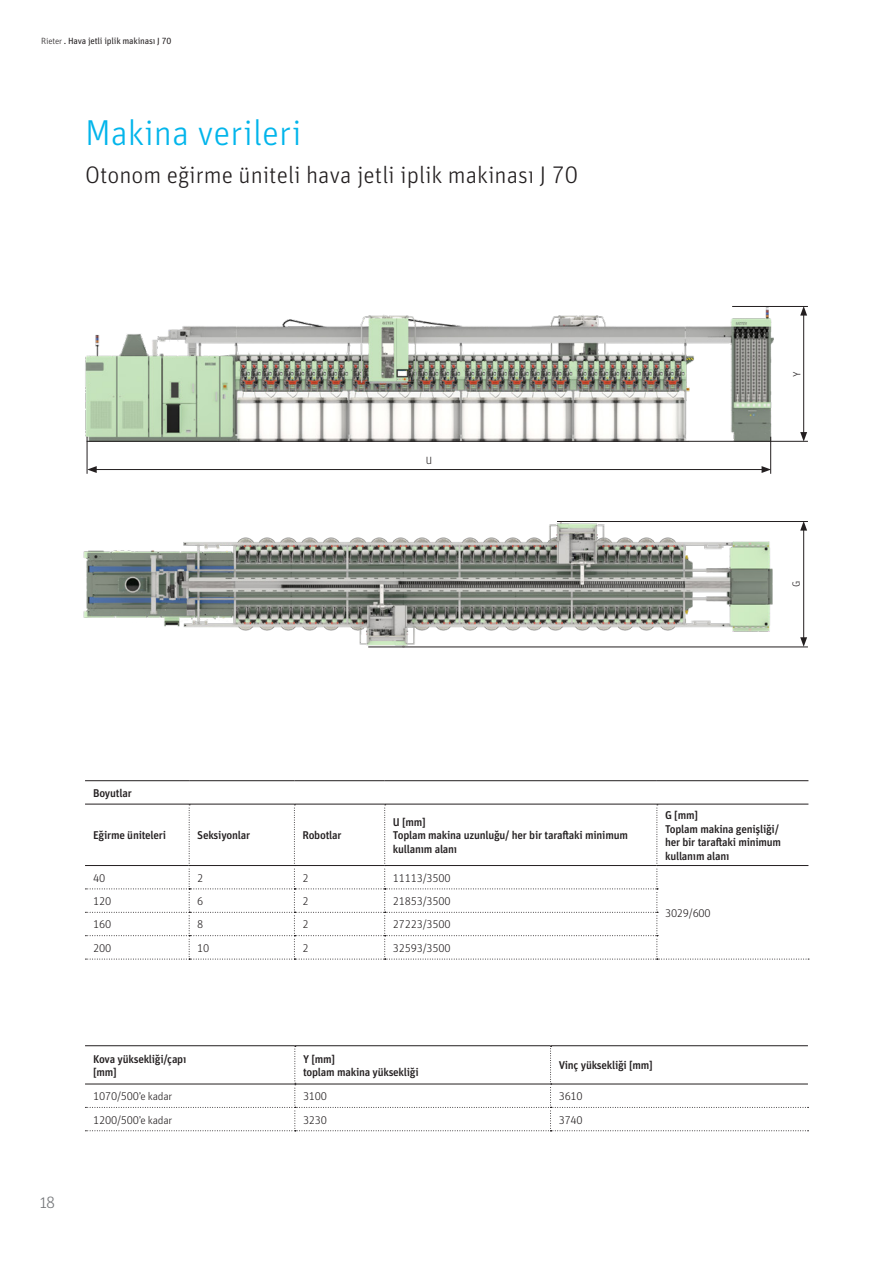
<style>
.page{position:relative;width:893px;height:1263px;background:#fff}
.page>*{position:absolute;margin:0;border:0;box-sizing:border-box;transform-origin:0 0}
.t1{font:300 36px "Unit Pro";color:#02b5eb}
.t2{font:300 24px "Unit Pro";color:#231f20}
.t3{font:300 16.5px "Unit Pro";color:#76787b}
.t4{font:500 11.25px/13.5px "Unit Pro";letter-spacing:-.02em;color:#231f20}
.t5{font:300 11.25px "Unit Pro";letter-spacing:-.02em;color:#231f20}
.t6{font:300 10.5px "Unit Pro";color:#231f20}
.t7{font:9px "Unit Pro";letter-spacing:-.02em;color:#231f20}
.s1{font-weight:300}
</style>
<div class="page">
<img style="left:85px;top:307px;width:705px;height:134px">
<img style="left:83px;top:522px;width:711px;height:126px">
<hr style="left:87px;top:437px;width:1px;height:37px;background:#231f20">
<hr style="left:94px;top:469px;width:670px;height:1px;background:#231f20">
<svg style="left:762px;top:466px;width:8px;height:7px"></svg>
<svg style="left:87px;top:466px;width:10px;height:7px"></svg>
<hr style="left:770px;top:437px;width:1px;height:37px;background:#231f20">
<hr style="left:87px;top:441px;width:721px;height:1px;background:#231f20">
<hr style="left:368px;top:646px;width:440px;height:1px;background:#231f20">
<hr style="left:803px;top:313px;width:1px;height:121px;background:#231f20">
<svg style="left:800px;top:307px;width:7px;height:9px"></svg>
<svg style="left:800px;top:432px;width:7px;height:10px"></svg>
<hr style="left:803px;top:528px;width:1px;height:112px;background:#231f20">
<svg style="left:800px;top:522px;width:7px;height:9px"></svg>
<svg style="left:800px;top:637px;width:7px;height:10px"></svg>
<hr style="left:732px;top:306px;width:76px;height:1px;background:#231f20">
<hr style="left:557px;top:521px;width:251px;height:1px;background:#231f20">
<hr style="left:85px;top:780px;width:104px;height:1px;background:#231f20">
<hr style="left:189px;top:780px;width:105px;height:1px;background:#231f20">
<hr style="left:294px;top:780px;width:91px;height:1px;background:#231f20">
<hr style="left:385px;top:780px;width:272px;height:1px;background:#231f20">
<hr style="left:657px;top:780px;width:151px;height:1px;background:#231f20">
<svg style="left:85px;top:804px;width:724px;height:156px"></svg>
<hr style="left:85px;top:1045px;width:210px;height:1px;background:#231f20">
<hr style="left:295px;top:1045px;width:256px;height:1px;background:#231f20">
<hr style="left:551px;top:1045px;width:257px;height:1px;background:#231f20">
<svg style="left:85px;top:1046px;width:723px;height:85px"></svg>
<p class="t7" style="left:41px;top:34px;width:132px"><span class="s1">Rieter</span> . Hava jetli iplik makinası J 70</p>
<h1 class="t1" style="left:85px;top:108px;width:218px">Makina verileri</h1>
<h2 class="t2" style="left:85px;top:158px;width:494px">Otonom eğirme üniteli hava jetli iplik makinası J 70</h2>
<p class="t6" style="left:426px;top:453px;width:8px">U</p>
<p class="t6" style="left:790px;top:377px;width:7px;rotate:-90deg">Y</p>
<p class="t6" style="left:789px;top:587px;width:8px;rotate:-90deg">G</p>
<p class="t4" style="left:93px;top:785px;width:40px">Boyutlar</p>
<p class="t4" style="left:93px;top:828px;width:75px">Eğirme üniteleri</p>
<p class="t4" style="left:197px;top:828px;width:54px">Seksiyonlar</p>
<p class="t4" style="left:302px;top:828px;width:41px">Robotlar</p>
<p class="t4" style="left:393px;top:814px;width:237px">U [mm]<br>Toplam makina uzunluğu/ her bir taraftaki minimum kullanım alanı</p>
<p class="t4" style="left:665px;top:808px;width:118px">G [mm]<br>Toplam makina genişliği/ her bir taraftaki minimum kullanım alanı</p>
<p class="t5" style="left:93px;top:870px;width:14px">40</p>
<p class="t5" style="left:197px;top:870px;width:8px">2</p>
<p class="t5" style="left:302px;top:870px;width:8px">2</p>
<p class="t5" style="left:393px;top:870px;width:59px">11113/3500</p>
<p class="t5" style="left:93px;top:893px;width:20px">120</p>
<p class="t5" style="left:197px;top:893px;width:8px">6</p>
<p class="t5" style="left:302px;top:893px;width:8px">2</p>
<p class="t5" style="left:393px;top:893px;width:59px">21853/3500</p>
<p class="t5" style="left:93px;top:917px;width:20px">160</p>
<p class="t5" style="left:197px;top:917px;width:8px">8</p>
<p class="t5" style="left:302px;top:917px;width:8px">2</p>
<p class="t5" style="left:393px;top:917px;width:59px">27223/3500</p>
<p class="t5" style="left:93px;top:940px;width:20px">200</p>
<p class="t5" style="left:197px;top:940px;width:14px">10</p>
<p class="t5" style="left:302px;top:940px;width:8px">2</p>
<p class="t5" style="left:393px;top:940px;width:59px">32593/3500</p>
<p class="t5" style="left:665px;top:905px;width:47px">3029/600</p>
<h3 class="t3" style="left:39px;top:1191px;width:18px">18</h3>
<p class="t4" style="left:93px;top:1051px;width:95px">Kova yüksekliği/çapı [mm]</p>
<p class="t4" style="left:303px;top:1051px;width:117px">Y [mm]<br>toplam makina yüksekliği</p>
<p class="t4" style="left:559px;top:1058px;width:96px">Vinç yüksekliği [mm]</p>
<p class="t5" style="left:93px;top:1088px;width:81px">1070/500’e kadar</p>
<p class="t5" style="left:303px;top:1088px;width:26px">3100</p>
<p class="t5" style="left:559px;top:1088px;width:26px">3610</p>
<p class="t5" style="left:93px;top:1112px;width:81px">1200/500’e kadar</p>
<p class="t5" style="left:303px;top:1112px;width:26px">3230</p>
<p class="t5" style="left:559px;top:1112px;width:26px">3740</p>
</div>
